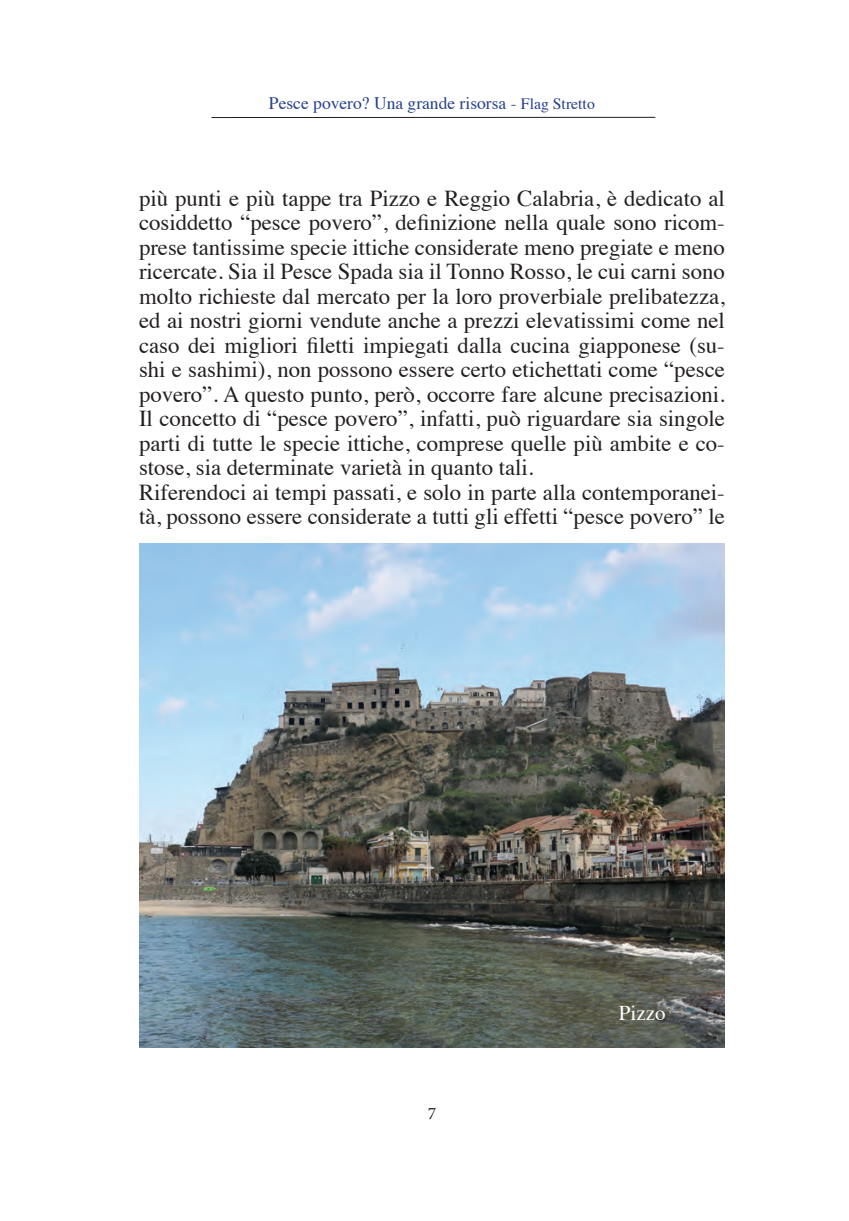
<style>
.page{position:relative;width:849px;height:1221px;background:#fff}
.page>*{position:absolute;margin:0;border:0;box-sizing:border-box;transform-origin:0 0}
.t1{font:22.75px/24.5px "Times";color:#231f20}
.t2{font:21px "Times";color:#fff}
.t3{font:17.5px "Times";color:#253f8e}
.t4{font:17.5px "Minion Pro";color:#231f20}
.s1{font-size:15.75px}
</style>
<div class="page">
<hr style="left:211px;top:117px;width:444px;height:1px;background:#231f20">
<img style="left:139px;top:543px;width:585px;height:504px">
<p class="t3" style="left:269px;top:87px;width:327px">Pesce povero? Una grande risorsa - <span class="s1">Flag Stretto</span></p>
<p class="t1" style="left:139px;top:184px;width:587px">più punti e più tappe tra Pizzo e Reggio Calabria, è dedicato al cosiddetto “pesce povero”, definizione nella quale sono ricom&shy;prese tantissime specie ittiche considerate meno pregiate e meno ricercate. Sia il Pesce Spada sia il Tonno Rosso, le cui carni sono molto richieste dal mercato per la loro proverbiale prelibatezza, ed ai nostri giorni vendute anche a prezzi elevatissimi come nel caso dei migliori filetti impiegati dalla cucina giapponese (su&shy;shi e sashimi), non possono essere certo etichettati come “pesce povero”. A questo punto, però, occorre fare alcune precisazioni.<br>Il concetto di “pesce povero”, infatti, può riguardare sia singole parti di tutte le specie ittiche, comprese quelle più ambite e co&shy;stose, sia determinate varietà in quanto tali.<br>Riferendoci ai tempi passati, e solo in parte alla contemporanei&shy;tà, possono essere considerate a tutti gli effetti “pesce povero” le</p>
<p class="t4" style="left:427px;top:1102px;width:10px">7</p>
<p class="t2" style="left:618px;top:993px;width:48px">Pizzo</p>
</div>
